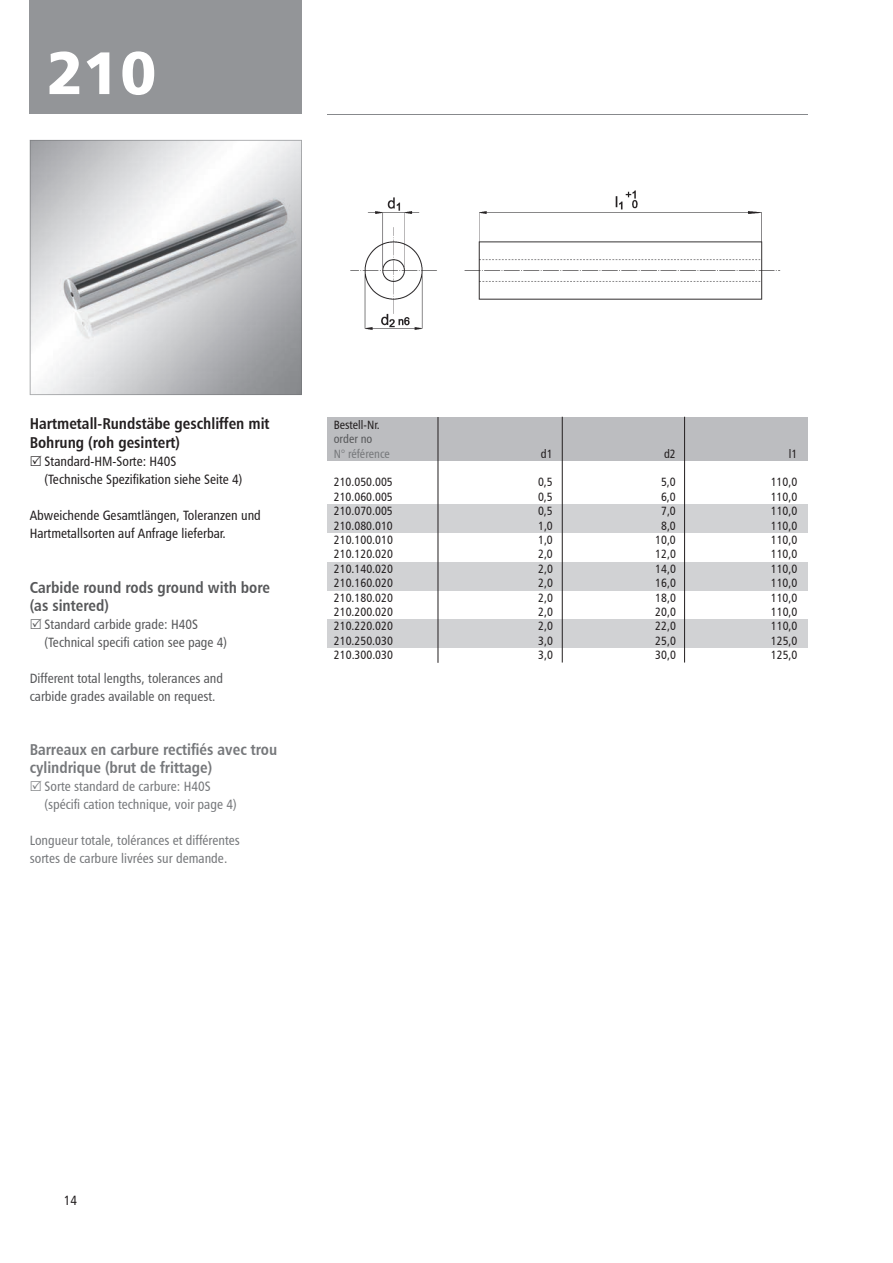
<style>
.page{position:relative;width:893px;height:1263px;background:#fff}
.page>*{position:absolute;margin:0;border:0;box-sizing:border-box;transform-origin:0 0}
.t1{font:60px "Humanist 777 BT Black B";color:#fff}
.t2{font:15.75px/18px "Humanist 777 BT Bold Condensed B";color:#76787b}
.t3{font:15.75px/18.9px "Humanist 777 BT Bold Condensed B";color:#231f20}
.t4{font:15.75px/18.9px "Humanist 777 BT Bold Condensed B";color:#57585a}
.t5{font:13.5px/18px "Humanist 777 BT Roman Condensed B";color:#231f20}
.t6{font:13.5px/18px "Humanist 777 BT Roman Condensed B";color:#76787b}
.t7{font:13.5px/18px "Humanist 777 BT Roman Condensed B";color:#57585a}
.t8{font:12px "Humanist 777 BT Roman Condensed B";color:#231f20}
.t9{font:12px "Humanist 777 BT Roman Condensed B";color:#76787b}
.t10{font:12px "Humanist 777 BT Roman Condensed B";color:#57585a}
</style>
<div class="page">
<div style="left:30px;top:0;width:272px;height:114px;background:#939598"></div>
<img style="left:30px;top:140px;width:272px;height:255px">
<img style="left:350px;top:190px;width:431px;height:140px">
<hr style="left:327px;top:114px;width:481px;height:1px;background:#87898c">
<div style="left:327px;top:619px;width:481px;height:29px;background:#d1d2d4"></div>
<div style="left:327px;top:417px;width:481px;height:43px;background:#bcbdc0"></div>
<div style="left:327px;top:562px;width:481px;height:29px;background:#d1d2d4"></div>
<div style="left:327px;top:504px;width:481px;height:29px;background:#d1d2d4"></div>
<hr style="left:684px;top:417px;width:1px;height:245px;background:#231f20">
<hr style="left:438px;top:417px;width:1px;height:246px;background:#231f20">
<hr style="left:562px;top:417px;width:1px;height:245px;background:#231f20">
<h1 class="t1" style="left:46px;top:35px;width:112px">210</h1>
<h2 class="t3" style="left:30px;top:413px;width:241px">Hartmetall-Rundstäbe geschliffen mit<br>Bohrung (roh gesintert)</h2>
<p class="t5" style="left:45px;top:452px;width:199px">Standard-HM-Sorte: H40S<br>(Technische Spezifikation siehe Seite 4)</p>
<p class="t5" style="left:30px;top:506px;width:233px">Abweichende Gesamtlängen, Toleranzen und<br>Hartmetallsorten auf Anfrage lieferbar.</p>
<h2 class="t4" style="left:30px;top:577px;width:242px">Carbide round rods ground with bore (as sintered)</h2>
<p class="t7" style="left:45px;top:615px;width:184px">Standard carbide grade: H40S (Technical specifi cation see page 4)</p>
<p class="t7" style="left:30px;top:669px;width:195px">Different total lengths, tolerances and carbide grades available on request.</p>
<h2 class="t2" style="left:30px;top:741px;width:249px">Barreaux en carbure rectifiés avec trou cylindrique (brut de frittage)</h2>
<p class="t6" style="left:45px;top:777px;width:193px">Sorte standard de carbure: H40S (spécifi cation technique, voir page 4)</p>
<p class="t6" style="left:30px;top:831px;width:212px">Longueur totale, tolérances et différentes sortes de carbure livrées sur demande.</p>
<p class="t8" style="left:334px;top:417px;width:47px">Bestell-Nr.</p>
<p class="t10" style="left:334px;top:432px;width:40px">order no</p>
<p class="t9" style="left:334px;top:446px;width:58px">N° référence</p>
<p class="t8" style="left:541px;top:446px;width:13px">d1</p>
<p class="t8" style="left:664px;top:446px;width:13px">d2</p>
<p class="t8" style="left:789px;top:446px;width:10px">l1</p>
<p class="t8" style="left:334px;top:475px;width:61px">210.050.005</p>
<p class="t8" style="left:538px;top:475px;width:16px">0,5</p>
<p class="t8" style="left:661px;top:475px;width:16px">5,0</p>
<p class="t8" style="left:771px;top:475px;width:28px">110,0</p>
<p class="t8" style="left:334px;top:489px;width:61px">210.060.005</p>
<p class="t8" style="left:538px;top:489px;width:16px">0,5</p>
<p class="t8" style="left:661px;top:489px;width:16px">6,0</p>
<p class="t8" style="left:771px;top:489px;width:28px">110,0</p>
<p class="t8" style="left:334px;top:504px;width:61px">210.070.005</p>
<p class="t8" style="left:538px;top:504px;width:16px">0,5</p>
<p class="t8" style="left:661px;top:504px;width:16px">7,0</p>
<p class="t8" style="left:771px;top:504px;width:28px">110,0</p>
<p class="t8" style="left:334px;top:518px;width:61px">210.080.010</p>
<p class="t8" style="left:538px;top:518px;width:16px">1,0</p>
<p class="t8" style="left:661px;top:518px;width:16px">8,0</p>
<p class="t8" style="left:771px;top:518px;width:28px">110,0</p>
<p class="t8" style="left:334px;top:532px;width:61px">210.100.010</p>
<p class="t8" style="left:538px;top:532px;width:16px">1,0</p>
<p class="t8" style="left:655px;top:532px;width:22px">10,0</p>
<p class="t8" style="left:771px;top:532px;width:28px">110,0</p>
<p class="t8" style="left:334px;top:547px;width:61px">210.120.020</p>
<p class="t8" style="left:538px;top:547px;width:16px">2,0</p>
<p class="t8" style="left:655px;top:547px;width:22px">12,0</p>
<p class="t8" style="left:771px;top:547px;width:28px">110,0</p>
<p class="t8" style="left:334px;top:561px;width:61px">210.140.020</p>
<p class="t8" style="left:538px;top:561px;width:16px">2,0</p>
<p class="t8" style="left:655px;top:561px;width:22px">14,0</p>
<p class="t8" style="left:771px;top:561px;width:28px">110,0</p>
<p class="t8" style="left:334px;top:576px;width:61px">210.160.020</p>
<p class="t8" style="left:538px;top:576px;width:16px">2,0</p>
<p class="t8" style="left:655px;top:576px;width:22px">16,0</p>
<p class="t8" style="left:771px;top:576px;width:28px">110,0</p>
<p class="t8" style="left:334px;top:590px;width:61px">210.180.020</p>
<p class="t8" style="left:538px;top:590px;width:16px">2,0</p>
<p class="t8" style="left:655px;top:590px;width:22px">18,0</p>
<p class="t8" style="left:771px;top:590px;width:28px">110,0</p>
<p class="t8" style="left:334px;top:604px;width:61px">210.200.020</p>
<p class="t8" style="left:538px;top:604px;width:16px">2,0</p>
<p class="t8" style="left:655px;top:604px;width:22px">20,0</p>
<p class="t8" style="left:771px;top:604px;width:28px">110,0</p>
<p class="t8" style="left:334px;top:619px;width:61px">210.220.020</p>
<p class="t8" style="left:538px;top:619px;width:16px">2,0</p>
<p class="t8" style="left:655px;top:619px;width:22px">22,0</p>
<p class="t8" style="left:771px;top:619px;width:28px">110,0</p>
<p class="t8" style="left:334px;top:633px;width:61px">210.250.030</p>
<p class="t8" style="left:538px;top:633px;width:16px">3,0</p>
<p class="t8" style="left:655px;top:633px;width:22px">25,0</p>
<p class="t8" style="left:771px;top:633px;width:28px">125,0</p>
<p class="t8" style="left:334px;top:648px;width:61px">210.300.030</p>
<p class="t8" style="left:538px;top:648px;width:16px">3,0</p>
<p class="t8" style="left:655px;top:648px;width:22px">30,0</p>
<p class="t8" style="left:771px;top:648px;width:28px">125,0</p>
<p class="t5" style="left:64px;top:1191px;width:15px">14</p>
</div>
